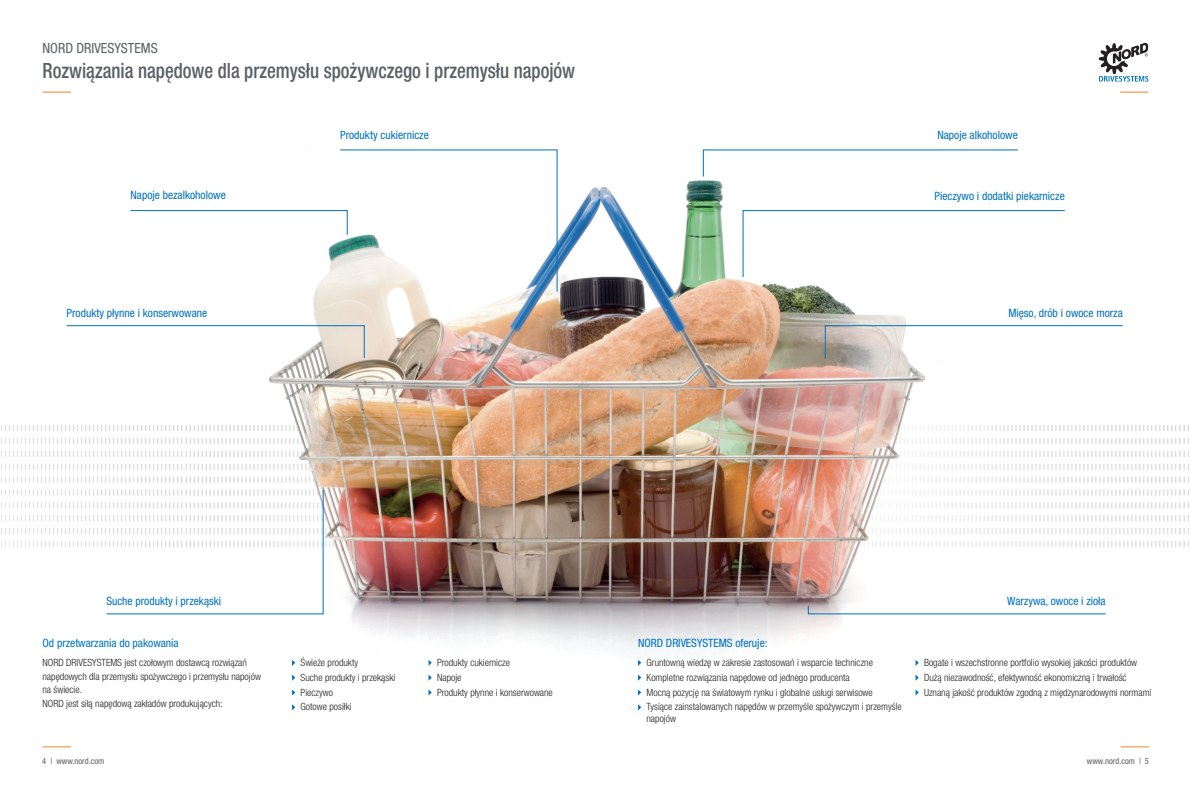
<style>
.page{position:relative;width:1191px;height:792px;background:#fff}
.page>*{position:absolute;margin:0;border:0;box-sizing:border-box;transform-origin:0 0}
.t1{font:500 condensed 21px "Helvetica Neue LT Pro";color:#5b5f66;scale:.9 1}
.t2{font:condensed 14px "Helvetica Neue LT Pro";color:#5b5f66}
.t3{font:condensed 11.5px "Helvetica Neue LT Pro";color:#0072bc}
.t4{font:300 condensed 10px/13.5px "Helvetica Neue LT Pro";color:#231f20}
.t5{font:condensed 8.5px "Helvetica Neue LT Pro";color:#5b5f66}
</style>
<div class="page">
<svg style="left:43px;top:746px;width:28px;height:1px"></svg>
<svg style="left:43px;top:92px;width:28px;height:1px"></svg>
<svg style="left:1120px;top:92px;width:28px;height:1px"></svg>
<svg style="left:1120px;top:746px;width:29px;height:1px"></svg>
<svg style="left:1098px;top:43px;width:50px;height:39px"></svg>
<img style="left:959px;top:425px;width:230px;height:122px">
<img style="left:1px;top:425px;width:230px;height:122px">
<img style="left:232px;top:149px;width:726px;height:505px">
<svg style="left:703px;top:150px;width:315px;height:27px"></svg>
<svg style="left:66px;top:325px;width:298px;height:33px"></svg>
<svg style="left:106px;top:490px;width:217px;height:124px"></svg>
<svg style="left:743px;top:210px;width:322px;height:67px"></svg>
<svg style="left:825px;top:325px;width:298px;height:34px"></svg>
<svg style="left:808px;top:606px;width:298px;height:8px"></svg>
<svg style="left:130px;top:150px;width:427px;height:142px"></svg>
<svg style="left:292px;top:660px;width:3px;height:6px"></svg>
<svg style="left:292px;top:675px;width:3px;height:6px"></svg>
<svg style="left:292px;top:690px;width:3px;height:6px"></svg>
<svg style="left:292px;top:704px;width:3px;height:6px"></svg>
<svg style="left:428px;top:660px;width:4px;height:6px"></svg>
<svg style="left:428px;top:675px;width:4px;height:6px"></svg>
<svg style="left:428px;top:690px;width:4px;height:6px"></svg>
<svg style="left:638px;top:660px;width:3px;height:6px"></svg>
<svg style="left:638px;top:675px;width:3px;height:6px"></svg>
<svg style="left:638px;top:690px;width:3px;height:6px"></svg>
<svg style="left:638px;top:704px;width:3px;height:6px"></svg>
<svg style="left:915px;top:660px;width:3px;height:6px"></svg>
<svg style="left:915px;top:675px;width:3px;height:6px"></svg>
<svg style="left:915px;top:690px;width:3px;height:6px"></svg>
<h2 class="t2" style="left:43px;top:40px;width:117px">NORD DRIVESYSTEMS</h2>
<h1 class="t1" style="left:43px;top:58px;width:593px">Rozwiązania napędowe dla przemysłu spożywczego i przemysłu napojów</h1>
<p class="t3" style="left:340px;top:129px;width:90px">Produkty cukiernicze</p>
<p class="t3" style="left:937px;top:129px;width:82px">Napoje alkoholowe</p>
<p class="t3" style="left:130px;top:188px;width:97px">Napoje bezalkoholowe</p>
<p class="t3" style="left:934px;top:190px;width:132px">Pieczywo i dodatki piekarnicze</p>
<p class="t3" style="left:67px;top:306px;width:142px">Produkty płynne i konserwowane</p>
<p class="t3" style="left:1008px;top:306px;width:116px">Mięso, drób i owoce morza</p>
<p class="t3" style="left:106px;top:594px;width:116px">Suche produkty i przekąski</p>
<p class="t3" style="left:43px;top:636px;width:138px">Od przetwarzania do pakowania</p>
<p class="t4" style="left:43px;top:656px;width:220px">NORD DRIVESYSTEMS jest czołowym dostawcą rozwiązań napędowych dla przemysłu spożywczego i przemysłu napojów na świecie.</p>
<p class="t4" style="left:43px;top:696px;width:182px">NORD jest siłą napędową zakładów produkujących:</p>
<p class="t4" style="left:300px;top:656px;width:59px">Świeże produkty</p>
<p class="t4" style="left:300px;top:670px;width:96px">Suche produkty i przekąski</p>
<p class="t4" style="left:300px;top:685px;width:34px">Pieczywo</p>
<p class="t4" style="left:300px;top:700px;width:53px">Gotowe posiłki</p>
<p class="t4" style="left:437px;top:656px;width:74px">Produkty cukiernicze</p>
<p class="t4" style="left:437px;top:670px;width:26px">Napoje</p>
<p class="t4" style="left:437px;top:685px;width:117px">Produkty płynne i konserwowane</p>
<p class="t3" style="left:638px;top:636px;width:131px">NORD DRIVESYSTEMS oferuje:</p>
<p class="t4" style="left:646px;top:656px;width:228px">Gruntowną wiedzę w zakresie zastosowań i wsparcie techniczne</p>
<p class="t4" style="left:646px;top:670px;width:205px">Kompletne rozwiązania napędowe od jednego producenta</p>
<p class="t4" style="left:646px;top:685px;width:228px">Mocną pozycję na światowym rynku i globalne usługi serwisowe</p>
<p class="t4" style="left:646px;top:701px;width:257px;line-height:12px">Tysiące zainstalowanych napędów w przemyśle spożywczym i przemyśle napojów</p>
<p class="t3" style="left:1007px;top:594px;width:100px">Warzywa, owoce i zioła</p>
<p class="t4" style="left:924px;top:656px;width:215px">Bogate i wszechstronne portfolio wysokiej jakości produktów</p>
<p class="t4" style="left:924px;top:670px;width:204px">Dużą niezawodność, efektywność ekonomiczną i trwałość</p>
<p class="t4" style="left:924px;top:685px;width:229px">Uznaną jakość produktów zgodną z międzynarodowymi normami</p>
<p class="t5" style="left:42px;top:756px;width:64px">4 | www.nord.com</p>
<p class="t5" style="left:1087px;top:756px;width:64px">www.nord.com | 5</p>
</div>
